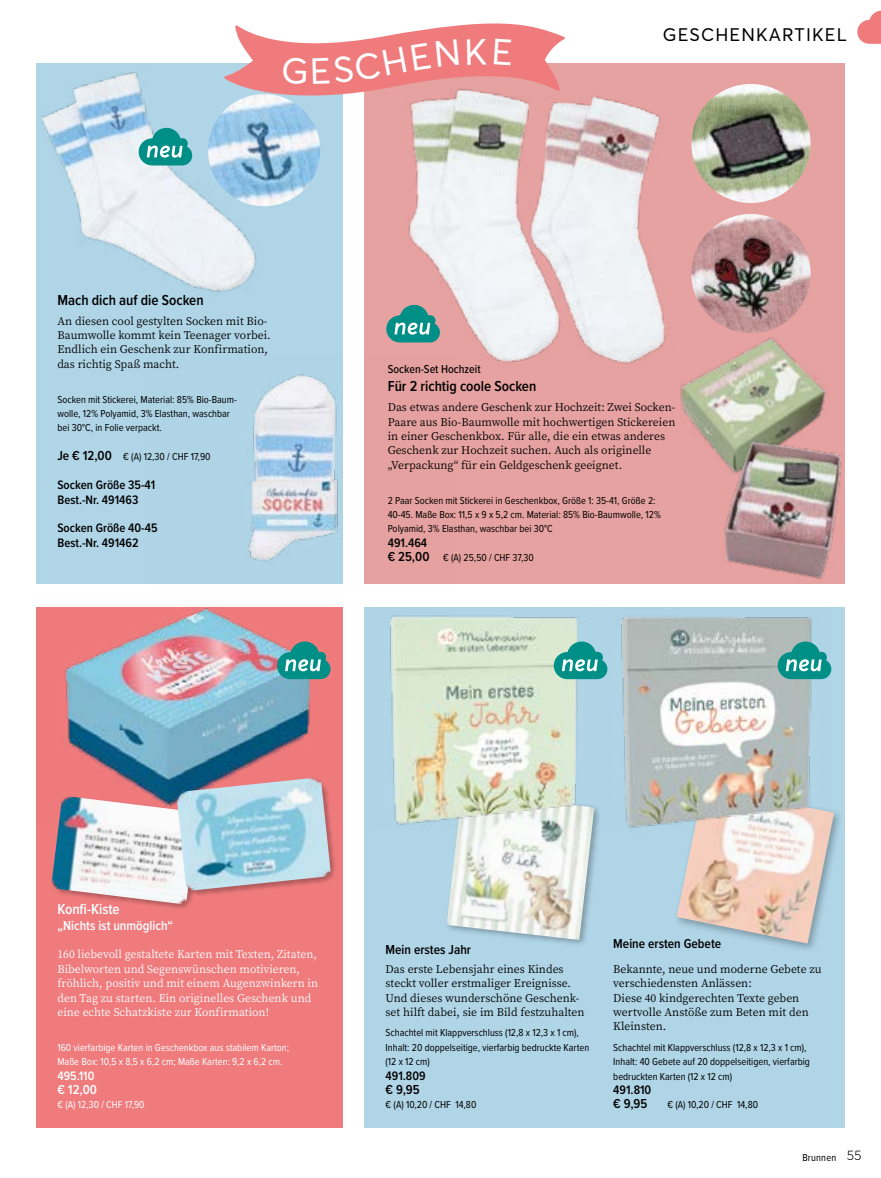
<style>
.page{position:relative;width:881px;height:1178px;background:#fff}
.page>*{position:absolute;margin:0;border:0;box-sizing:border-box;transform-origin:0 0}
.t1{font:18px "Averta";letter-spacing:.065em;color:#000}
.t2{font:600 15px "Proxima Nova Cond";color:#000}
.t3{font:600 15px "Proxima Nova Cond";color:#fff}
.t4{font:600 13.5px "Proxima Nova Cond";color:#000}
.t5{font:600 13.5px "Proxima Nova Cond";color:#fff}
.t6{font:300 13.5px "Averta";color:#000}
.t7{font:600 12.75px/14.4px "Proxima Nova Cond";color:#000}
.t8{font:600 12.75px "Proxima Nova Cond";color:#fff}
.t9{font:500 12px "Proxima Nova Cond";color:#000}
.t10{font:11.7px/14.4px "Source Serif Variable";color:#000}
.t11{font:11.7px/14.4px "Source Serif Variable";color:#fff}
.t12{font:10.5px/14.4px "Proxima Nova Cond";color:#000}
.t13{font:10.5px/14.4px "Proxima Nova Cond";color:#fff}
.s1{font-weight:600;font-size:13.5px}
</style>
<div class="page">
<svg style="left:857px;top:10px;width:23px;height:34px"></svg>
<div style="left:36px;top:608px;width:306px;height:520px;background:#ef7b7d"></div>
<div style="left:36px;top:64px;width:306px;height:520px;background:#b0d5e7"></div>
<div style="left:364px;top:608px;width:480px;height:520px;background:#b0d5e7"></div>
<div style="left:364px;top:64px;width:480px;height:520px;background:#e6a2a0"></div>
<img style="left:397px;top:63px;width:294px;height:301px">
<img style="left:36px;top:63px;width:237px;height:229px">
<img style="left:38px;top:607px;width:303px;height:188px">
<img style="left:208px;top:94px;width:112px;height:112px;border-radius:56px">
<img style="left:248px;top:354px;width:207px;height:230px">
<img style="left:667px;top:336px;width:148px;height:93px">
<img style="left:697px;top:378px;width:148px;height:206px">
<img style="left:691px;top:214px;width:119px;height:119px;border-radius:60px">
<img style="left:691px;top:84px;width:119px;height:119px;border-radius:60px">
<div style="left:52px;top:796px;width:151px;height:114px;background:#000;opacity:.26"></div>
<img style="left:51px;top:795px;width:146px;height:109px">
<div style="left:177px;top:778px;width:159px;height:118px;background:#000;opacity:.26"></div>
<img style="left:176px;top:777px;width:155px;height:114px">
<div style="left:444px;top:790px;width:156px;height:158px;background:#000;opacity:.29"></div>
<img style="left:446px;top:830px;width:148px;height:110px">
<div style="left:674px;top:784px;width:169px;height:169px;background:#000;opacity:.29"></div>
<img style="left:676px;top:786px;width:157px;height:157px">
<img style="left:371px;top:607px;width:226px;height:223px">
<img style="left:602px;top:607px;width:228px;height:225px">
<svg style="left:138px;top:128px;width:54px;height:37px;background:#4eafad"></svg>
<svg style="left:386px;top:305px;width:54px;height:37px"></svg>
<svg style="left:277px;top:641px;width:53px;height:38px"></svg>
<svg style="left:553px;top:641px;width:54px;height:38px;background:#4fb0a9"></svg>
<svg style="left:777px;top:641px;width:54px;height:38px;background:#49a9a5"></svg>
<svg style="left:224px;top:23px;width:341px;height:82px"></svg>
<p class="t2" style="left:57px;top:289px;width:148px">Mach dich auf die Socken</p>
<p class="t10" style="left:57px;top:314px;width:215px">An diesen cool gestylten Socken mit Bio-Baumwolle kommt kein Teenager vorbei.<br>Endlich ein Geschenk zur Konfirmation, das richtig Spaß macht.</p>
<p class="t12" style="left:57px;top:391px;width:181px">Socken mit Stickerei, Material: 85% Bio-Baum&shy;wolle, 12% Polyamid, 3% Elasthan, waschbar bei 30°C, in Folie verpackt.</p>
<p class="t12" style="left:57px;top:449px;width:154px"><span class="s1">Je € 12,00</span> € (A) 12,30 / CHF 17,90</p>
<p class="t7" style="left:57px;top:477px;width:99px">Socken Größe 35-41<br>Best.-Nr. 491463</p>
<p class="t7" style="left:57px;top:520px;width:101px">Socken Größe 40-45<br>Best.-Nr. 491462</p>
<h1 class="t1" style="left:662px;top:22px;width:185px">GESCHENKARTIKEL</h1>
<p class="t9" style="left:387px;top:360px;width:94px">Socken-Set Hochzeit</p>
<p class="t2" style="left:387px;top:375px;width:150px">Für 2 richtig coole Socken</p>
<p class="t10" style="left:387px;top:400px;width:289px">Das etwas andere Geschenk zur Hochzeit: Zwei Socken-Paare aus Bio-Baumwolle mit hochwertigen Stickereien in einer Geschenkbox. Für alle, die ein etwas anderes Geschenk zur Hochzeit suchen. Auch als originelle „Verpackung“ für ein Geldgeschenk geeignet.</p>
<p class="t12" style="left:387px;top:492px;width:274px">2 Paar Socken mit Stickerei in Geschenkbox, Größe 1: 35-41, Größe 2:<br>40-45. Maße Box: 11,5 x 9 x 5,2 cm. Material: 85% Bio-Baumwolle, 12%<br>Polyamid, 3% Elasthan, waschbar bei 30°C</p>
<p class="t7" style="left:387px;top:535px;width:41px">491.464</p>
<p class="t12" style="left:387px;top:550px;width:148px"><span class="s1">€ 25,00</span> € (A) 25,50 / CHF 37,30</p>
<p class="t3" style="left:57px;top:898px;width:64px">Konfi-Kiste</p>
<p class="t5" style="left:57px;top:916px;width:117px">„Nichts ist unmöglich“</p>
<p class="t11" style="left:57px;top:947px;width:262px">160 liebevoll gestaltete Karten mit Texten, Zitaten, Bibelworten und Segenswünschen motivieren, fröhlich, positiv und mit einem Augenzwinkern in den Tag zu starten. Ein originelles Geschenk und eine echte Schatzkiste zur Konfirmation!</p>
<p class="t13" style="left:57px;top:1039px;width:233px">160 vierfarbige Karten in Geschenkbox aus stabilem Karton;<br>Maße Box: 10,5 x 8,5 x 6,2 cm; Maße Karten: 9,2 x 6,2 cm.</p>
<p class="t8" style="left:57px;top:1066px;width:38px">495.110</p>
<p class="t5" style="left:57px;top:1079px;width:41px">€ 12,00</p>
<p class="t13" style="left:57px;top:1097px;width:89px">€ (A) 12,30 / CHF 17,90</p>
<p class="t4" style="left:385px;top:939px;width:87px">Mein erstes Jahr</p>
<p class="t10" style="left:385px;top:962px;width:200px">Das erste Lebensjahr eines Kindes steckt voller erstmaliger Ereignisse.<br>Und dieses wunderschöne Geschenk&shy;set hilft dabei, sie im Bild festzuhalten</p>
<p class="t12" style="left:385px;top:1025px;width:205px">Schachtel mit Klappverschluss (12,8 x 12,3 x 1 cm),<br>Inhalt: 20 doppelseitige, vierfarbig bedruckte Karten (12 x 12 cm)</p>
<p class="t7" style="left:385px;top:1068px;width:42px">491.809</p>
<p class="t4" style="left:385px;top:1079px;width:36px">€ 9,95</p>
<p class="t12" style="left:385px;top:1097px;width:92px">€ (A) 10,20 / CHF 14,80</p>
<p class="t4" style="left:613px;top:934px;width:109px">Meine ersten Gebete</p>
<p class="t10" style="left:613px;top:962px;width:210px">Bekannte, neue und moderne Gebete zu verschiedensten Anlässen:<br>Diese 40 kindgerechten Texte geben wertvolle Anstöße zum Beten mit den<br>Kleinsten.</p>
<p class="t12" style="left:613px;top:1039px;width:198px">Schachtel mit Klappverschluss (12,8 x 12,3 x 1 cm),<br>Inhalt: 40 Gebete auf 20 doppelseitigen, vierfarbig bedruckten Karten (12 x 12 cm)</p>
<p class="t7" style="left:613px;top:1082px;width:40px">491.810</p>
<p class="t4" style="left:613px;top:1094px;width:36px">€ 9,95</p>
<p class="t12" style="left:667px;top:1097px;width:92px">€ (A) 10,20 / CHF 14,80</p>
<p class="t12" style="left:802px;top:1149px;width:35px">Brunnen</p>
<p class="t6" style="left:846px;top:1146px;width:16px">55</p>
</div>
